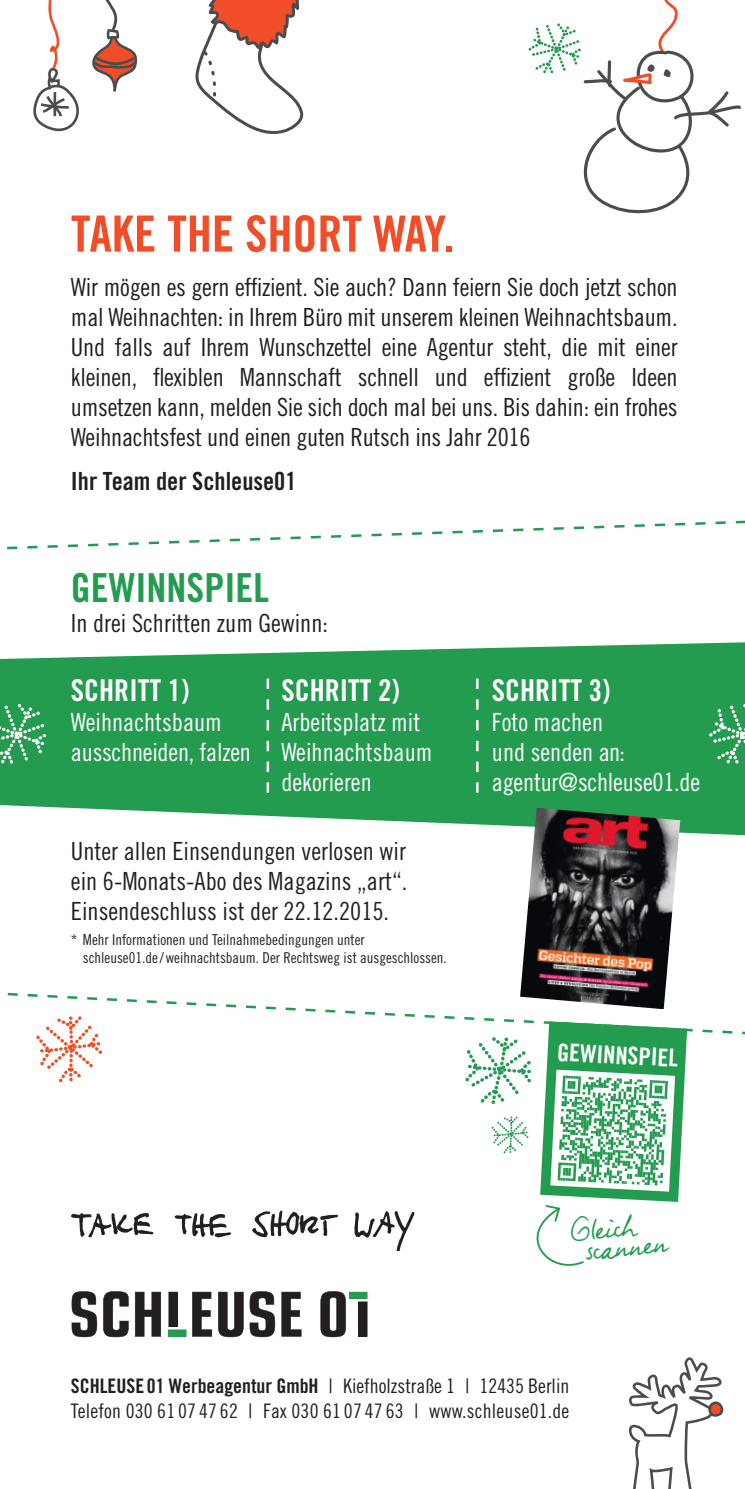
<style>
.page{position:relative;width:745px;height:1489px;background:#fff}
.page>*{position:absolute;margin:0;border:0;box-sizing:border-box;transform-origin:0 0}
.t1{font:50px "Trade Gothic Bold Cond Twenty";color:#f04d28}
.t2{font:40px "Trade Gothic Bold Cond Twenty";color:#249c50}
.t3{font:32.5px "Fabio Handwriting";color:#249c50}
.t4{font:30px "Trade Gothic Bold Cond Twenty";color:#fff}
.t5{font:25px/30px "Trade Gothic Cond Eighteen";color:#231f20;text-align:justify}
.t6{font:25px/30px "Trade Gothic Cond Eighteen";color:#fff}
.t7{font:25px "Trade Gothic Bold Cond Twenty";color:#231f20}
.t8{font:24.5px "Trade Gothic Bold Cond Twenty";color:#fff}
.t9{font:20px/25px "Trade Gothic Cond Eighteen";letter-spacing:.01em;color:#231f20}
.t10{font:15px/17.5px "Trade Gothic Cond Eighteen";color:#231f20}
.s1{font-family:"Trade Gothic Bold Cond Twenty"}
</style>
<div class="page">
<svg style="left:0;top:642px;width:744px;height:193px;background:#3fa865"></svg>
<svg style="left:7px;top:520px;width:737px;height:30px"></svg>
<img style="left:519px;top:807px;width:160px;height:183px">
<svg style="left:168px;top:1291px;width:10px;height:35px"></svg>
<svg style="left:103px;top:1291px;width:25px;height:45px"></svg>
<svg style="left:135px;top:1291px;width:26px;height:45px"></svg>
<svg style="left:192px;top:1291px;width:20px;height:45px"></svg>
<svg style="left:218px;top:1291px;width:25px;height:45px"></svg>
<svg style="left:249px;top:1291px;width:26px;height:45px"></svg>
<svg style="left:72px;top:1291px;width:25px;height:45px"></svg>
<svg style="left:281px;top:1291px;width:20px;height:45px"></svg>
<svg style="left:320px;top:1291px;width:25px;height:45px"></svg>
<div style="left:168px;top:1329px;width:18px;height:7px;background:#249c50"></div>
<div style="left:349px;top:1291px;width:18px;height:7px;background:#249c50"></div>
<svg style="left:358px;top:1301px;width:9px;height:35px"></svg>
<svg style="left:629px;top:1357px;width:94px;height:131px"></svg>
<svg style="left:195px;top:0;width:109px;height:134px"></svg>
<svg style="left:7px;top:990px;width:737px;height:276px"></svg>
<svg style="left:33px;top:0;width:46px;height:131px"></svg>
<svg style="left:92px;top:0;width:45px;height:92px"></svg>
<svg style="left:528px;top:0;width:212px;height:214px"></svg>
<svg style="left:266px;top:678px;width:3px;height:114px"></svg>
<svg style="left:476px;top:678px;width:2px;height:114px"></svg>
<svg style="left:0;top:703px;width:46px;height:60px;background:#4eae71"></svg>
<svg style="left:708px;top:703px;width:36px;height:60px;background:#48ac6d"></svg>
<h1 class="t1" style="left:71px;top:203px;width:385px">TAKE THE SHORT WAY.</h1>
<p class="t5" style="left:71px;top:272px;width:607px">Wir mögen es gern effizient. Sie auch? Dann feiern Sie doch jetzt schon mal Weihnachten: in Ihrem Büro mit unserem kleinen Weihnachtsbaum.<br>Und falls auf Ihrem Wunschzettel eine Agentur steht, die mit einer kleinen, flexiblen Mannschaft schnell und effizient große Ideen umsetzen kann, melden Sie sich doch mal bei uns. Bis dahin: ein frohes Weihnachtsfest und einen guten Rutsch ins Jahr 2016</p>
<p class="t7" style="left:71px;top:466px;width:227px">Ihr Team der Schleuse01</p>
<h2 class="t2" style="left:71px;top:563px;width:199px">GEWINNSPIEL</h2>
<p class="t5" style="left:71px;top:607px;width:258px">In drei Schritten zum Gewinn:</p>
<p class="t4" style="left:71px;top:672px;width:120px">SCHRITT 1)</p>
<p class="t6" style="left:71px;top:706px;width:181px">Weihnachtsbaum ausschneiden, falzen</p>
<p class="t4" style="left:281px;top:672px;width:120px">SCHRITT 2)</p>
<p class="t6" style="left:281px;top:706px;width:152px">Arbeitsplatz mit<br>Weihnachtsbaum dekorieren</p>
<p class="t5" style="left:71px;top:836px;width:337px">Unter allen Einsendungen verlosen wir ein 6-Monats-Abo des Magazins „art“.<br>Einsendeschluss ist der 22.12.2015.</p>
<p class="t10" style="left:83px;top:930px;width:365px;text-indent:-12px">* Mehr Informationen und Teilnahmebedingungen unter schleuse01.de/weihnachtsbaum. Der Rechtsweg ist ausgeschlossen.</p>
<p class="t4" style="left:491px;top:672px;width:120px">SCHRITT 3)</p>
<p class="t6" style="left:491px;top:706px;width:209px">Foto machen<br>und senden an: agentur@schleuse01.de</p>
<p class="t8" style="left:557px;top:1036px;width:122px;rotate:3deg">GEWINNSPIEL</p>
<h3 class="t3" style="left:568px;top:1211px;width:67px;rotate:-6deg">Gleich</h3>
<h3 class="t3" style="left:582px;top:1229px;width:84px;rotate:-6deg">scannen</h3>
<p class="t9" style="left:71px;top:1372px;width:499px"><span class="s1">SCHLEUSE 01 Werbeagentur GmbH</span> | Kiefholzstraße 1 | 12435 Berlin<br>Telefon 030 61 07 47 62 | Fax 030 61 07 47 63 | www.schleuse01.de</p>
</div>
